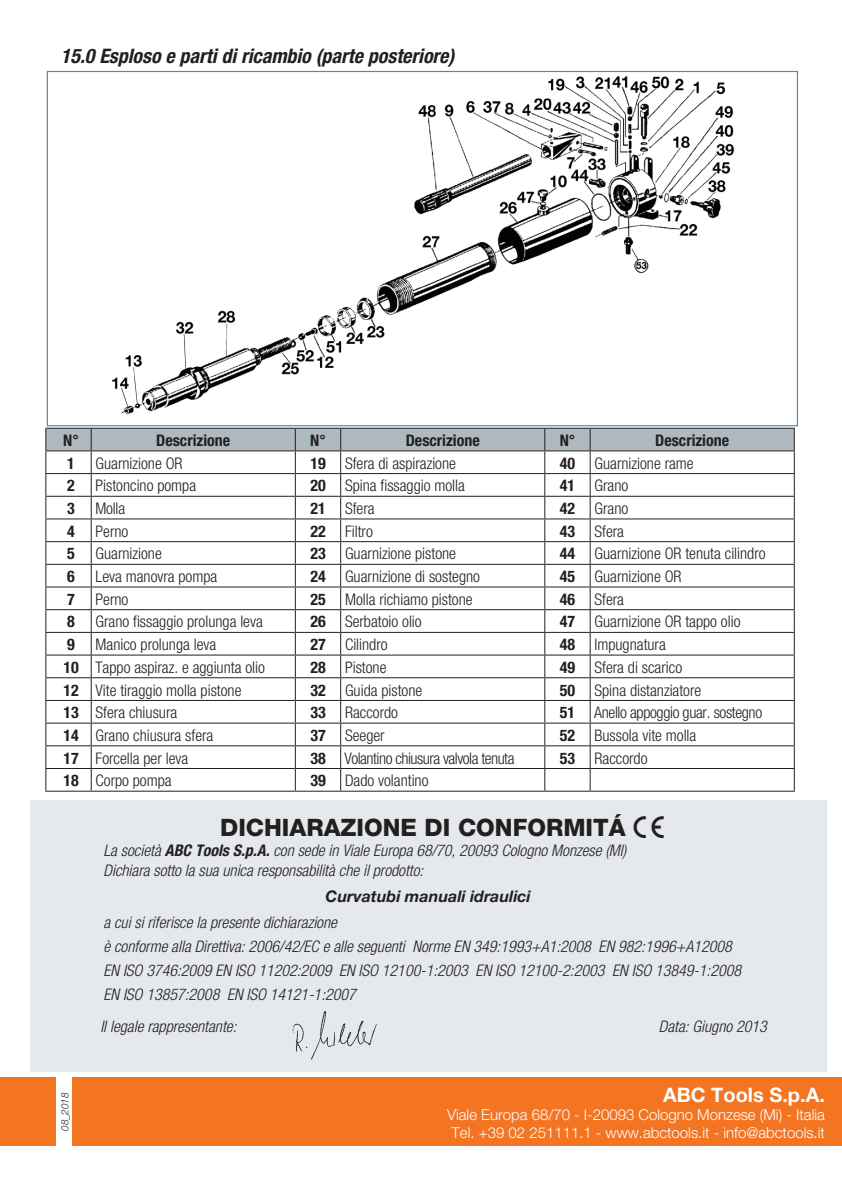
<style>
.page{position:relative;width:842px;height:1191px;background:#fff}
.page>*{position:absolute;margin:0;border:0;box-sizing:border-box;transform-origin:0 0}
.t1{font:800 24px "Helvetica Amos";color:#231f20}
.t2{font:italic 700 20px "Helvetica Amos Cond";color:#231f20}
.t3{font:700 20px "Helvetica Amos";color:#fff}
.t4{font:300 16px "Helvetica Amos Cond";color:#231f20}
.t5{font:italic 300 16px "Helvetica Amos Cond";color:#231f20}
.t6{font:700 16px "Helvetica Amos Cond";color:#231f20}
.t7{font:300 16px "Helvetica Amos Cond";letter-spacing:-.03em;color:#231f20}
.t8{font:300 16px "Helvetica Amos Cond";letter-spacing:-.02em;color:#231f20}
.t9{font:italic 700 16px "Helvetica Amos";color:#231f20}
.t10{font:300 15px "Helvetica Amos";color:#fff}
.t11{font:italic 300 10px "Helvetica Amos";color:#231f20}
.s1{font-weight:700}
</style>
<div class="page">
<div style="left:0;top:1077px;width:842px;height:68px;background:#f37421"></div>
<div style="left:57px;top:1069px;width:15px;height:85px;background:#fff"></div>
<img style="left:112px;top:76px;width:623px;height:339px">
<svg style="left:45px;top:428px;width:750px;height:362px"></svg>
<hr style="left:45px;top:790px;width:46px;height:1px;background:#231f20">
<hr style="left:91px;top:790px;width:204px;height:1px;background:#231f20">
<hr style="left:295px;top:790px;width:46px;height:1px;background:#231f20">
<hr style="left:341px;top:790px;width:204px;height:1px;background:#231f20">
<hr style="left:545px;top:790px;width:45px;height:1px;background:#231f20">
<hr style="left:590px;top:790px;width:205px;height:1px;background:#231f20">
<div style="left:30px;top:799px;width:796px;height:272px;background:#e6e9ec"></div>
<img style="left:292px;top:1011px;width:85px;height:48px">
<p class="t2" style="left:61px;top:44px;width:395px">15.0 Esploso e parti di ricambio (parte posteriore)</p>
<p class="t6" style="left:63px;top:431px;width:17px">N°</p>
<p class="t6" style="left:156px;top:431px;width:76px">Descrizione</p>
<p class="t6" style="left:310px;top:431px;width:17px">N°</p>
<p class="t6" style="left:406px;top:431px;width:76px">Descrizione</p>
<p class="t6" style="left:560px;top:431px;width:17px">N°</p>
<p class="t6" style="left:655px;top:431px;width:76px">Descrizione</p>
<p class="t6" style="left:67px;top:454px;width:9px">1</p>
<p class="t4" style="left:96px;top:454px;width:89px">Guarnizione OR</p>
<p class="t6" style="left:310px;top:454px;width:17px">19</p>
<p class="t4" style="left:345px;top:454px;width:113px">Sfera di aspirazione</p>
<p class="t6" style="left:560px;top:454px;width:17px">40</p>
<p class="t4" style="left:594px;top:454px;width:101px">Guarnizione rame</p>
<p class="t6" style="left:67px;top:476px;width:9px">2</p>
<p class="t4" style="left:96px;top:476px;width:102px">Pistoncino pompa</p>
<p class="t6" style="left:310px;top:476px;width:17px">20</p>
<p class="t4" style="left:345px;top:476px;width:121px">Spina fissaggio molla</p>
<p class="t6" style="left:560px;top:476px;width:17px">41</p>
<p class="t4" style="left:594px;top:476px;width:35px">Grano</p>
<p class="t6" style="left:67px;top:499px;width:9px">3</p>
<p class="t4" style="left:95px;top:499px;width:31px">Molla</p>
<p class="t6" style="left:310px;top:499px;width:17px">21</p>
<p class="t4" style="left:345px;top:499px;width:31px">Sfera</p>
<p class="t6" style="left:560px;top:499px;width:17px">42</p>
<p class="t4" style="left:594px;top:499px;width:35px">Grano</p>
<p class="t6" style="left:67px;top:522px;width:9px">4</p>
<p class="t4" style="left:96px;top:522px;width:34px">Perno</p>
<p class="t6" style="left:310px;top:522px;width:17px">22</p>
<p class="t4" style="left:345px;top:522px;width:29px">Filtro</p>
<p class="t6" style="left:560px;top:522px;width:17px">43</p>
<p class="t4" style="left:594px;top:522px;width:31px">Sfera</p>
<p class="t6" style="left:67px;top:544px;width:9px">5</p>
<p class="t4" style="left:96px;top:544px;width:68px">Guarnizione</p>
<p class="t6" style="left:310px;top:544px;width:17px">23</p>
<p class="t4" style="left:345px;top:544px;width:113px">Guarnizione pistone</p>
<p class="t6" style="left:560px;top:544px;width:17px">44</p>
<p class="t4" style="left:594px;top:544px;width:173px">Guarnizione OR tenuta cilindro</p>
<p class="t6" style="left:67px;top:567px;width:9px">6</p>
<p class="t4" style="left:96px;top:567px;width:123px">Leva manovra pompa</p>
<p class="t6" style="left:310px;top:567px;width:17px">24</p>
<p class="t4" style="left:345px;top:567px;width:137px">Guarnizione di sostegno</p>
<p class="t6" style="left:560px;top:567px;width:17px">45</p>
<p class="t4" style="left:594px;top:567px;width:89px">Guarnizione OR</p>
<p class="t6" style="left:67px;top:590px;width:9px">7</p>
<p class="t4" style="left:96px;top:590px;width:34px">Perno</p>
<p class="t6" style="left:310px;top:590px;width:17px">25</p>
<p class="t4" style="left:345px;top:590px;width:129px">Molla richiamo pistone</p>
<p class="t6" style="left:560px;top:590px;width:17px">46</p>
<p class="t4" style="left:594px;top:590px;width:31px">Sfera</p>
<p class="t6" style="left:67px;top:612px;width:9px">8</p>
<p class="t4" style="left:96px;top:612px;width:169px">Grano fissaggio prolunga leva</p>
<p class="t6" style="left:310px;top:612px;width:17px">26</p>
<p class="t4" style="left:345px;top:612px;width:78px">Serbatoio olio</p>
<p class="t6" style="left:560px;top:612px;width:17px">47</p>
<p class="t4" style="left:594px;top:612px;width:147px">Guarnizione OR tappo olio</p>
<p class="t6" style="left:67px;top:635px;width:9px">9</p>
<p class="t4" style="left:96px;top:635px;width:122px">Manico prolunga leva</p>
<p class="t6" style="left:310px;top:635px;width:17px">27</p>
<p class="t4" style="left:345px;top:635px;width:44px">Cilindro</p>
<p class="t6" style="left:560px;top:635px;width:17px">48</p>
<p class="t4" style="left:594px;top:635px;width:73px">Impugnatura</p>
<p class="t6" style="left:63px;top:658px;width:17px">10</p>
<p class="t4" style="left:96px;top:658px;width:171px">Tappo aspiraz. e aggiunta olio</p>
<p class="t6" style="left:310px;top:658px;width:17px">28</p>
<p class="t4" style="left:345px;top:658px;width:43px">Pistone</p>
<p class="t6" style="left:560px;top:658px;width:17px">49</p>
<p class="t4" style="left:594px;top:658px;width:89px">Sfera di scarico</p>
<p class="t6" style="left:63px;top:680px;width:17px">12</p>
<p class="t4" style="left:96px;top:680px;width:147px">Vite tiraggio molla pistone</p>
<p class="t6" style="left:310px;top:680px;width:17px">32</p>
<p class="t4" style="left:345px;top:680px;width:79px">Guida pistone</p>
<p class="t6" style="left:560px;top:680px;width:17px">50</p>
<p class="t4" style="left:594px;top:680px;width:108px">Spina distanziatore</p>
<p class="t6" style="left:63px;top:703px;width:17px">13</p>
<p class="t4" style="left:96px;top:703px;width:83px">Sfera chiusura</p>
<p class="t6" style="left:310px;top:703px;width:17px">33</p>
<p class="t4" style="left:345px;top:703px;width:55px">Raccordo</p>
<p class="t6" style="left:560px;top:703px;width:17px">51</p>
<p class="t8" style="left:594px;top:703px;width:170px">Anello appoggio guar. sostegno</p>
<p class="t6" style="left:63px;top:726px;width:17px">14</p>
<p class="t4" style="left:96px;top:726px;width:119px">Grano chiusura sfera</p>
<p class="t6" style="left:310px;top:726px;width:17px">37</p>
<p class="t4" style="left:345px;top:726px;width:41px">Seeger</p>
<p class="t6" style="left:560px;top:726px;width:17px">52</p>
<p class="t4" style="left:594px;top:726px;width:103px">Bussola vite molla</p>
<p class="t6" style="left:63px;top:748px;width:17px">17</p>
<p class="t4" style="left:96px;top:748px;width:94px">Forcella per leva</p>
<p class="t6" style="left:310px;top:748px;width:17px">38</p>
<p class="t7" style="left:345px;top:748px;width:171px">Volantino chiusura valvola tenuta</p>
<p class="t6" style="left:560px;top:748px;width:17px">53</p>
<p class="t4" style="left:594px;top:748px;width:55px">Raccordo</p>
<p class="t6" style="left:63px;top:771px;width:17px">18</p>
<p class="t4" style="left:96px;top:771px;width:78px">Corpo pompa</p>
<p class="t6" style="left:310px;top:771px;width:17px">39</p>
<p class="t4" style="left:345px;top:771px;width:85px">Dado volantino</p>
<p class="t1" style="left:220px;top:813px;width:407px">DICHIARAZIONE DI CONFORMITÁ</p>
<p class="t5" style="left:103px;top:841px;width:524px">La società <span class="s1">ABC Tools S.p.A.</span> con sede in Viale Europa 68/70, 20093 Cologno Monzese (MI)</p>
<p class="t5" style="left:103px;top:861px;width:321px">Dichiara sotto la sua unica responsabilità che il prodotto:</p>
<p class="t9" style="left:326px;top:887px;width:207px">Curvatubi manuali idraulici</p>
<p class="t5" style="left:103px;top:913px;width:235px">a cui si riferisce la presente dichiarazione</p>
<p class="t5" style="left:103px;top:937px;width:630px">è conforme alla Direttiva: 2006/42/EC e alle seguenti Norme EN 349:1993+A1:2008 EN 982:1996+A12008</p>
<p class="t5" style="left:103px;top:961px;width:639px">EN ISO 3746:2009 EN ISO 11202:2009 EN ISO 12100-1:2003 EN ISO 12100-2:2003 EN ISO 13849-1:2008</p>
<p class="t5" style="left:103px;top:985px;width:254px">EN ISO 13857:2008 EN ISO 14121-1:2007</p>
<p class="t5" style="left:100px;top:1017px;width:138px">Il legale rappresentante:</p>
<p class="t5" style="left:659px;top:1017px;width:109px">Data: Giugno 2013</p>
<p class="t11" style="left:59px;top:1130px;width:40px;rotate:-90deg">08_2018</p>
<p class="t3" style="left:652px;top:1083px;width:163px">ABC To ls S.p.A.</p>
<p class="t10" style="left:436px;top:1105px;width:379px">Viale Europa 68/70 - I 20093 Col gno Monzese (Mi) - Italia</p>
<p class="t10" style="left:440px;top:1123px;width:167px">Tel. +39 02 51111. - w</p>
<p class="t10" style="left:628px;top:1123px;width:188px">.abctools.it - info@abctools.it</p>
<p class="t3" style="left:663px;top:1083px;width:163px">ABC Tools S.p.A.</p>
<p class="t10" style="left:447px;top:1105px;width:379px">Viale Europa 68/70 - I-20093 Cologno Monzese (Mi) - Italia</p>
<p class="t10" style="left:452px;top:1123px;width:375px">Tel. +39 02 251111.1 - www.abctools.it - info@abctools.it</p>
</div>
